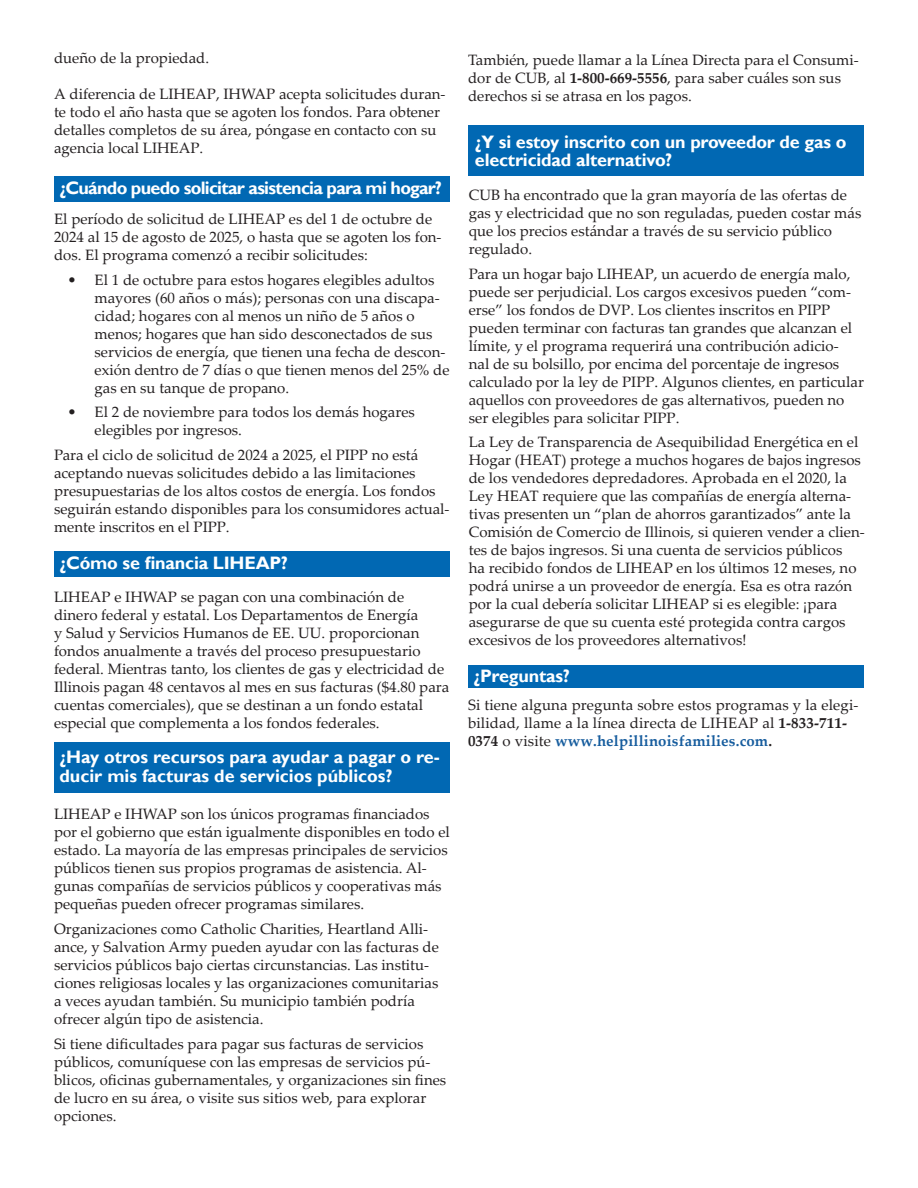
<style>
.page{position:relative;width:918px;height:1188px;background:#fff}
.page>*{position:absolute;margin:0;border:0;box-sizing:border-box;transform-origin:0 0}
.t1{font:700 18px/19.5px "Gill Sans";letter-spacing:-.01em;color:#fff}
.t2{font:700 18px "Gill Sans";letter-spacing:-.04em;color:#fff}
.t3{font:15px/18px "Palatino Linotype";color:#231f20}
.s1{font-weight:700}
.s2{font-weight:700;color:#175d9e}
</style>
<div class="page">
<div style="left:54px;top:552px;width:396px;height:25px;background:#0168b3"></div>
<div style="left:54px;top:742px;width:396px;height:51px;background:#0168b3"></div>
<div style="left:468px;top:125px;width:396px;height:50px;background:#0168b3"></div>
<div style="left:468px;top:665px;width:396px;height:22px;background:#0168b3"></div>
<div style="left:54px;top:176px;width:396px;height:26px;background:#0168b3"></div>
<p class="t3" style="left:54px;top:49px;width:157px">dueño de la propiedad.</p>
<p class="t3" style="left:54px;top:85px;width:393px">A diferencia de LIHEAP, IHWAP acepta solicitudes duran&shy;te todo el año hasta que se agoten los fondos. Para obtener detalles completos de su área, póngase en contacto con su agencia local LIHEAP.</p>
<p class="t2" style="left:59px;top:177px;width:384px">¿Cuándo puedo solicitar asistencia para mi hogar?</p>
<p class="t3" style="left:54px;top:209px;width:389px">El período de solicitud de LIHEAP es del 1 de octubre de<br>2024 al 15 de agosto de 2025, o hasta que se agoten los fon&shy;dos. El programa comenzó a recibir solicitudes:</p>
<p class="t3" style="left:95px;top:270px;width:357px;text-indent:-27px">• El 1 de octubre para estos hogares elegibles adultos mayores (60 años o más); personas con una discapa&shy;cidad; hogares con al menos un niño de 5 años o menos; hogares que han sido desconectados de sus servicios de energía, que tienen una fecha de descon&shy;exión dentro de 7 días o que tienen menos del 25% de gas en su tanque de propano.</p>
<p class="t3" style="left:95px;top:403px;width:322px;text-indent:-27px">• El 2 de noviembre para todos los demás hogares elegibles por ingresos.</p>
<p class="t3" style="left:54px;top:445px;width:397px">Para el ciclo de solicitud de 2024 a 2025, el PIPP no está aceptando nuevas solicitudes debido a las limitaciones presupuestarias de los altos costos de energía. Los fondos seguirán estando disponibles para los consumidores actual&shy;mente inscritos en el PIPP.</p>
<p class="t1" style="left:59px;top:554px;width:230px">¿Cómo se financia LIHEAP?</p>
<p class="t3" style="left:54px;top:587px;width:397px">LIHEAP e IHWAP se pagan con una combinación de dinero federal y estatal. Los Departamentos de Energía<br>y Salud y Servicios Humanos de EE. UU. proporcionan fondos anualmente a través del proceso presupuestario federal. Mientras tanto, los clientes de gas y electricidad de Illinois pagan 48 centavos al mes en sus facturas ($4.80 para cuentas comerciales), que se destinan a un fondo estatal especial que complementa a los fondos federales.</p>
<p class="t1" style="left:59px;top:748px;width:382px">¿Hay otros recursos para ayudar a pagar o re&shy;ducir mis facturas de servicios públicos?</p>
<p class="t3" style="left:54px;top:805px;width:397px">LIHEAP e IHWAP son los únicos programas financiados por el gobierno que están igualmente disponibles en todo el estado. La mayoría de las empresas principales de servicios públicos tienen sus propios programas de asistencia. Al&shy;gunas compañías de servicios públicos y cooperativas más pequeñas pueden ofrecer programas similares.</p>
<p class="t3" style="left:54px;top:919px;width:386px">Organizaciones como Catholic Charities, Heartland Alli&shy;ance, y Salvation Army pueden ayudar con las facturas de servicios públicos bajo ciertas circunstancias. Las institu&shy;ciones religiosas locales y las organizaciones comunitarias a veces ayudan también. Su municipio también podría ofrecer algún tipo de asistencia.</p>
<p class="t3" style="left:54px;top:1034px;width:394px">Si tiene dificultades para pagar sus facturas de servicios públicos, comuníquese con las empresas de servicios pú&shy;blicos, oficinas gubernamentales, y organizaciones sin fines de lucro en su área, o visite sus sitios web, para explorar opciones.</p>
<p class="t3" style="left:468px;top:50px;width:392px">También, puede llamar a la Línea Directa para el Consumi&shy;dor de CUB, al <span class="s1">1-800-669-5556</span>, para saber cuáles son sus derechos si se atrasa en los pagos.</p>
<p class="t1" style="left:475px;top:133px;width:373px;line-height:18px">¿Y si estoy inscrito con un proveedor de gas o electricidad alternativo?</p>
<p class="t3" style="left:469px;top:185px;width:394px">CUB ha encontrado que la gran mayoría de las ofertas de gas y electricidad que no son reguladas, pueden costar más que los precios estándar a través de su servicio público regulado.</p>
<p class="t3" style="left:469px;top:264px;width:397px">Para un hogar bajo LIHEAP, un acuerdo de energía malo, puede ser perjudicial. Los cargos excesivos pueden “com&shy;erse” los fondos de DVP. Los clientes inscritos en PIPP pueden terminar con facturas tan grandes que alcanzan el límite, y el programa requerirá una contribución adicio-<br>nal de su bolsillo, por encima del porcentaje de ingresos calculado por la ley de PIPP. Algunos clientes, en particular aquellos con proveedores de gas alternativos, pueden no ser elegibles para solicitar PIPP.</p>
<p class="t3" style="left:469px;top:433px;width:397px">La Ley de Transparencia de Asequibilidad Energética en el Hogar (HEAT) protege a muchos hogares de bajos ingresos de los vendedores depredadores. Aprobada en el 2020, la Ley HEAT requiere que las compañías de energía alterna&shy;tivas presenten un “plan de ahorros garantizados” ante la Comisión de Comercio de Illinois, si quieren vender a clien&shy;tes de bajos ingresos. Si una cuenta de servicios públicos<br>ha recibido fondos de LIHEAP en los últimos 12 meses, no podrá unirse a un proveedor de energía. Esa es otra razón por la cual debería solicitar LIHEAP si es elegible: ¡para asegurarse de que su cuenta esté protegida contra cargos excesivos de los proveedores alternativos!</p>
<p class="t1" style="left:473px;top:667px;width:98px">¿Preguntas?</p>
<p class="t3" style="left:468px;top:695px;width:392px">Si tiene alguna pregunta sobre estos programas y la elegi&shy;bilidad, llame a la línea directa de LIHEAP al <span class="s1">1-833-711-<br>0374</span> o visite <span class="s2">www.helpillinoisfamilies.com</span><span class="s1">.</span></p>
</div>
